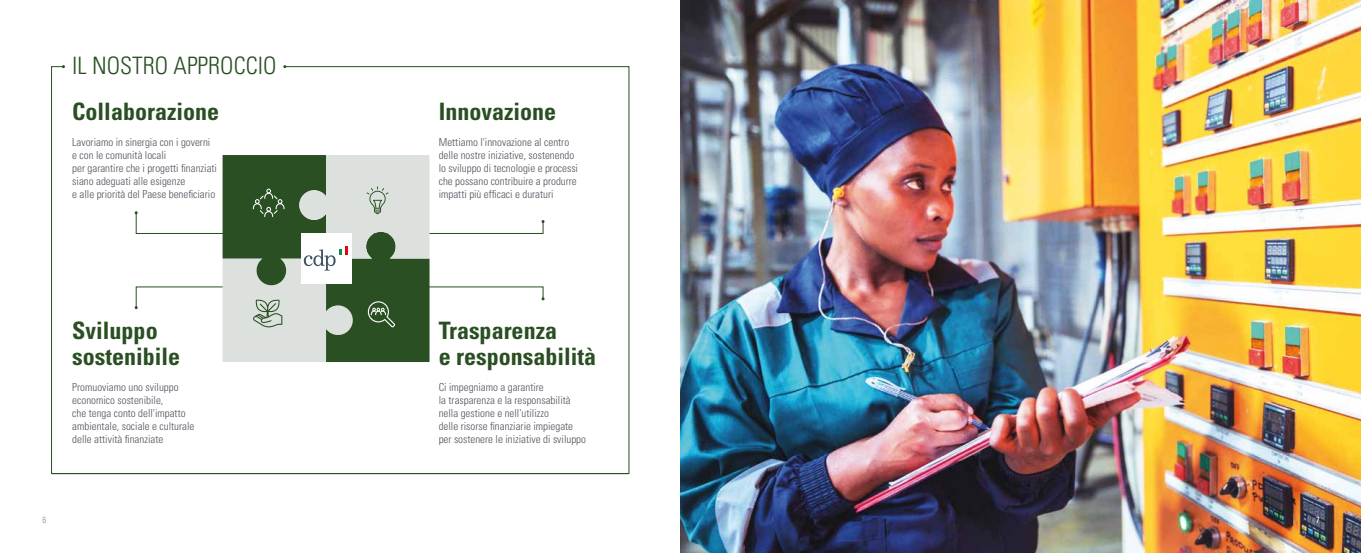
<style>
.page{position:relative;width:1361px;height:553px;background:#fff}
.page>*{position:absolute;margin:0;border:0;box-sizing:border-box;transform-origin:0 0}
.t1{font:700 condensed 24px/26px "Univers LT Std";color:#294f23}
.t2{font:300 condensed 24px "Univers LT Std";color:#294f23}
.t3{font:300 condensed 11px/13px "Univers LT Std";color:#50545d}
.t4{font:condensed 9px "Univers LT Std";color:#a7a9ae}
.t5{font:condensed 9px "Univers LT Std";color:#fff}
</style>
<div class="page">
<img style="left:680px;top:0;width:681px;height:553px">
<svg style="left:51px;top:66px;width:579px;height:408px"></svg>
<svg style="left:135px;top:155px;width:409px;height:207px"></svg>
<h1 class="t2" style="left:72px;top:51px;width:205px">IL NOSTRO APPROCCIO</h1>
<h1 class="t1" style="left:72px;top:98px;width:148px">Collaborazione</h1>
<p class="t3" style="left:72px;top:136px;width:146px">Lavoriamo in sinergia con i governi e con le comunità locali<br>per garantire che i progetti finanziati siano adeguati alle esigenze<br>e alle priorità del Paese beneficiario</p>
<h1 class="t1" style="left:72px;top:318px;width:109px">Sviluppo sostenibile</h1>
<p class="t3" style="left:72px;top:381px;width:124px">Promuoviamo uno sviluppo economico sostenibile,<br>che tenga conto dell'impatto ambientale, sociale e culturale delle attività finanziate</p>
<h1 class="t1" style="left:439px;top:99px;width:119px">Innovazione</h1>
<p class="t3" style="left:439px;top:136px;width:141px">Mettiamo l'innovazione al centro delle nostre iniziative, sostenendo lo sviluppo di tecnologie e processi che possano contribuire a produrre impatti più efficaci e duraturi</p>
<h1 class="t1" style="left:439px;top:318px;width:159px">Trasparenza<br>e responsabilità</h1>
<p class="t3" style="left:439px;top:381px;width:149px">Ci impegniamo a garantire<br>la trasparenza e la responsabilità nella gestione e nell'utilizzo<br>delle risorse finanziarie impiegate per sostenere le iniziative di sviluppo</p>
<p class="t4" style="left:43px;top:514px;width:5px">6</p>
<p class="t5" style="left:1316px;top:514px;width:5px">7</p>
</div>
